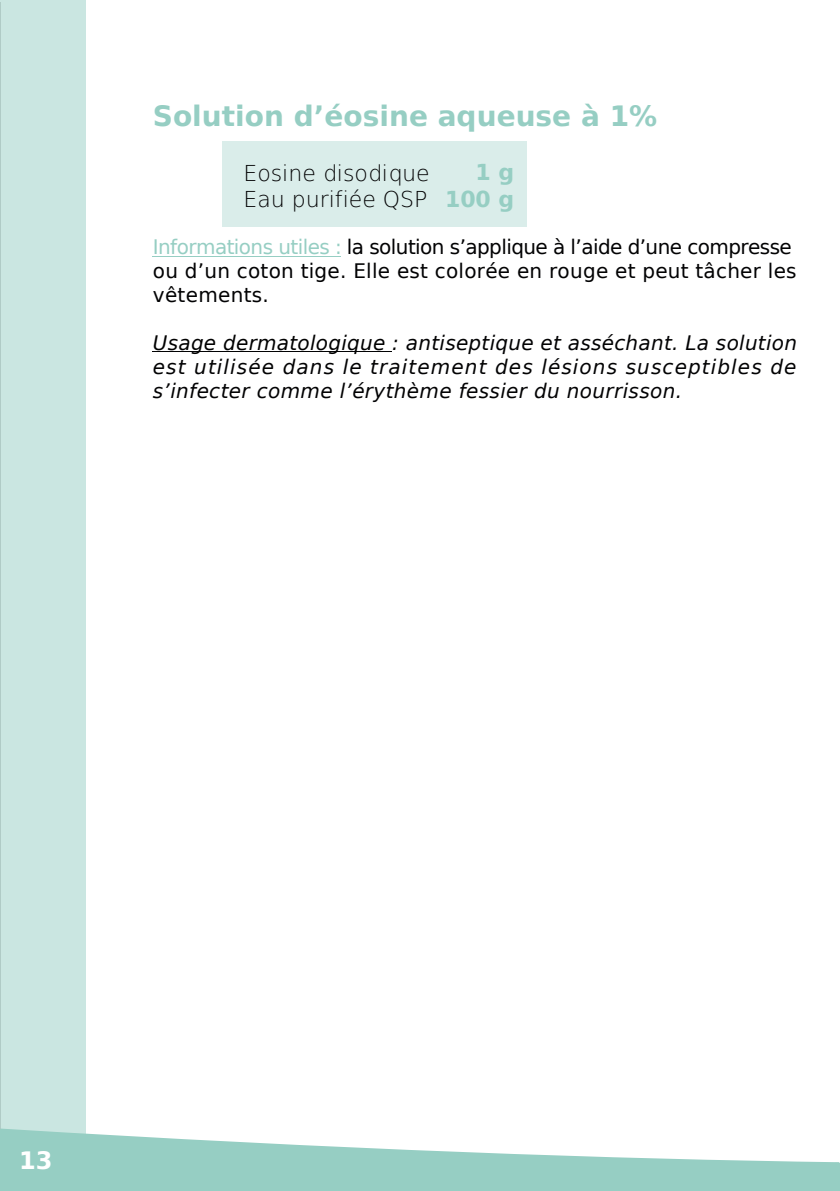
<style>
.page{position:relative;width:840px;height:1191px;background:#fff}
.page>*{position:absolute;margin:0;border:0;box-sizing:border-box;transform-origin:0 0}
.t1{font:700 28px "DejaVu Sans";color:#96cec3}
.t2{font:700 24px "DejaVu Sans";color:#fff}
.t3{font:200 22px/26.4px "DejaVu Sans";color:#020203}
.t4{font:700 22px/26.4px "DejaVu Sans";color:#96cec3;text-align:right}
.t5{font:italic 20px/24px "DejaVu Sans";letter-spacing:.015em;color:#020203;text-align:justify}
.t6{font:20px/24px "DejaVu Sans";letter-spacing:-.01em;color:#020203}
.s1{color:#96cec3}
.s2{color:#000}
</style>
<div class="page">
<svg style="left:85px;top:1128px;width:753px;height:63px;fill:#96cec3"></svg>
<hr style="left:153px;top:256px;width:188px;height:1px;background:#96cec3">
<hr style="left:153px;top:351px;width:239px;height:1px;background:#020203">
<div style="left:223px;top:142px;width:304px;height:85px;background:#daedea"></div>
<div style="left:0;top:0;width:85px;height:1191px;background:#cae6e1"></div>
<h1 class="t1" style="left:153px;top:93px;width:505px">Solution d’éosine aqueuse à 1%</h1>
<p class="t3" style="left:243px;top:158px;width:187px">Eosine disodique<br>Eau purifiée QSP</p>
<p class="t4" style="left:445px;top:159px;width:71px">1 g<br>100 g</p>
<p class="t6" style="left:153px;top:234px;width:645px"><span class="s1">Informations utiles :</span> la solution s’applique à l’aide d’une compresse ou d’un coton tige. Elle est colorée en rouge et peut tâcher les vêtements.</p>
<p class="t5" style="left:153px;top:330px;width:645px"><span class="s2">Usage dermatologique :</span> antiseptique et asséchant. La solution est utilisée dans le traitement des lésions susceptibles de s’infecter comme l’érythème fessier du nourrisson.</p>
<p class="t2" style="left:19px;top:1140px;width:35px">13</p>
<p class="t2" style="left:12px;top:1155px;width:18px">9</p>
</div>
